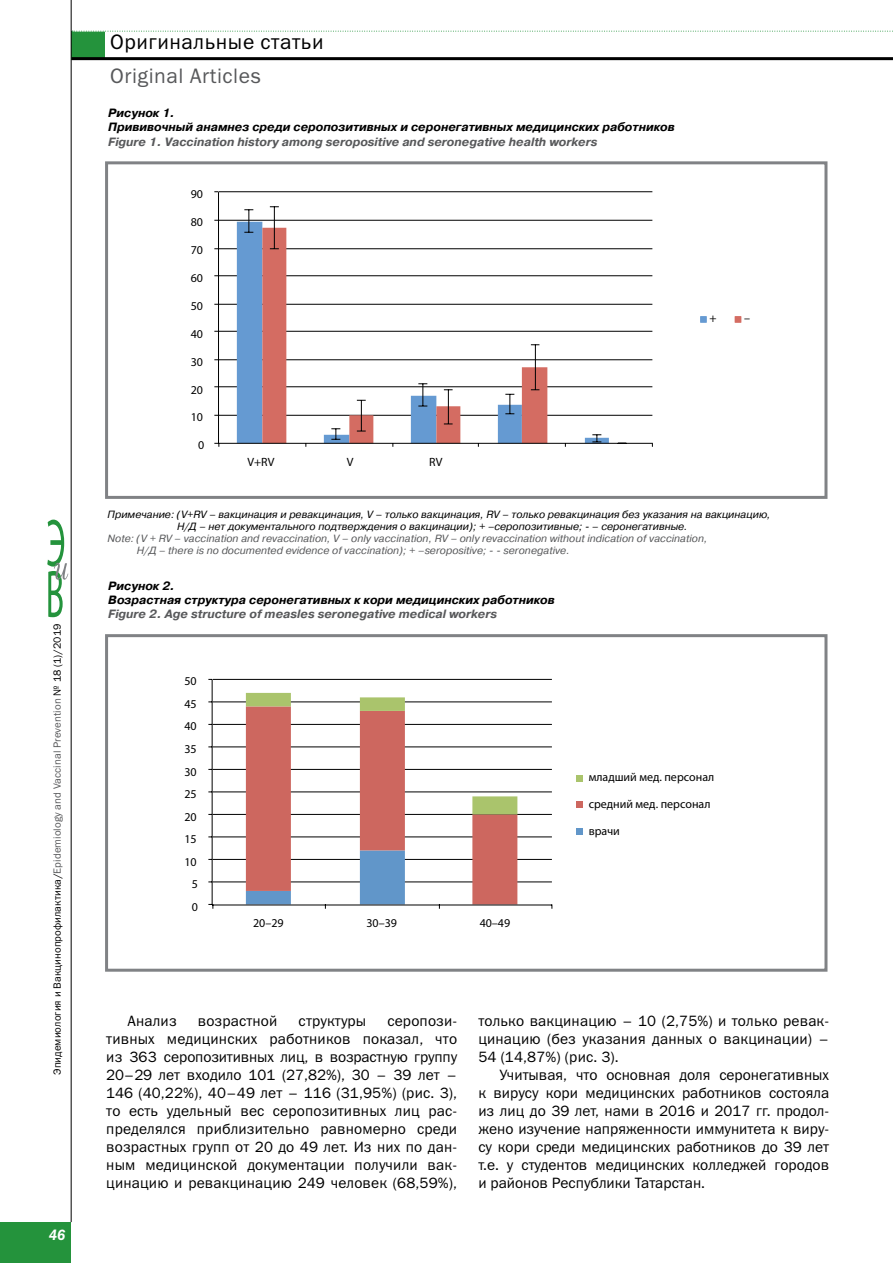
<style>
.page{position:relative;width:893px;height:1263px;background:#fff}
.page>*{position:absolute;margin:0;border:0;box-sizing:border-box;transform-origin:0 0}
.t1{font:21px "Franklin Gothic Book C";letter-spacing:.025em;color:#000}
.t2{font:21px "Franklin Gothic Book C";letter-spacing:.025em;color:#58595b}
.t3{font:15px/18px "Franklin Gothic Book C";letter-spacing:.01em;color:#000;text-align:justify}
.t4{font:italic 15px "Franklin Gothic Demi C";color:#fff;scale:.9 1}
.t5{font:italic 700 12px/14.2px "Pragmatica C";color:#000}
.t6{font:italic 700 12px "Pragmatica C";color:#58595b}
.t7{font:12px "Myriad Pro";color:#000}
.t8{font:italic 10.5px/12px "Pragmatica C";color:#000}
.t9{font:italic 10.5px/12px "Pragmatica C";color:#58595b}
.t10{font:10.5px "Franklin Gothic Book C";letter-spacing:.005em;color:#000}
.s1{color:#58595b}
</style>
<div class="page">
<div style="left:0;top:1222px;width:71px;height:41px;background:#24933c"></div>
<div style="left:71px;top:31px;width:34px;height:29px;background:#24933c"></div>
<svg style="left:72px;top:31px;width:821px;height:1px"></svg>
<hr style="left:72px;top:57px;width:821px;height:3px;background:#000">
<svg style="left:47px;top:520px;width:21px;height:97px"></svg>
<hr style="left:71px;top:0;width:1px;height:1222px;background:#000">
<div style="left:105px;top:161px;width:722px;height:338px;background:#fff;border:3px solid #808285"></div>
<div style="left:105px;top:634px;width:722px;height:338px;background:#fff;border:3px solid #808285"></div>
<hr style="left:219px;top:415px;width:433px;height:1px;background:#000">
<hr style="left:219px;top:386px;width:433px;height:1px;background:#000">
<hr style="left:219px;top:359px;width:433px;height:1px;background:#000">
<hr style="left:219px;top:331px;width:433px;height:1px;background:#000">
<hr style="left:219px;top:304px;width:433px;height:1px;background:#000">
<hr style="left:219px;top:275px;width:433px;height:1px;background:#000">
<hr style="left:219px;top:248px;width:433px;height:1px;background:#000">
<hr style="left:219px;top:220px;width:433px;height:1px;background:#000">
<hr style="left:219px;top:191px;width:433px;height:1px;background:#000">
<svg style="left:237px;top:222px;width:372px;height:221px"></svg>
<svg style="left:262px;top:228px;width:285px;height:215px"></svg>
<svg style="left:244px;top:209px;width:9px;height:24px"></svg>
<svg style="left:331px;top:428px;width:9px;height:12px"></svg>
<svg style="left:418px;top:383px;width:9px;height:24px"></svg>
<svg style="left:505px;top:394px;width:9px;height:20px"></svg>
<svg style="left:592px;top:434px;width:9px;height:8px"></svg>
<svg style="left:270px;top:206px;width:9px;height:43px"></svg>
<svg style="left:357px;top:400px;width:9px;height:32px"></svg>
<svg style="left:444px;top:389px;width:9px;height:36px"></svg>
<svg style="left:531px;top:344px;width:8px;height:46px"></svg>
<hr style="left:218px;top:192px;width:1px;height:251px;background:#000">
<hr style="left:218px;top:443px;width:435px;height:1px;background:#000">
<div style="left:700px;top:316px;width:7px;height:7px;background:#659ad2"></div>
<div style="left:735px;top:316px;width:6px;height:7px;background:#d46c62"></div>
<hr style="left:213px;top:881px;width:339px;height:1px;background:#000">
<hr style="left:213px;top:859px;width:339px;height:1px;background:#000">
<hr style="left:213px;top:836px;width:339px;height:1px;background:#000">
<hr style="left:213px;top:814px;width:339px;height:1px;background:#000">
<hr style="left:213px;top:791px;width:339px;height:1px;background:#000">
<hr style="left:213px;top:769px;width:339px;height:1px;background:#000">
<hr style="left:213px;top:746px;width:339px;height:1px;background:#000">
<hr style="left:213px;top:724px;width:339px;height:1px;background:#000">
<hr style="left:213px;top:701px;width:339px;height:1px;background:#000">
<hr style="left:213px;top:679px;width:339px;height:1px;background:#000">
<svg style="left:246px;top:814px;width:271px;height:90px"></svg>
<svg style="left:246px;top:693px;width:271px;height:121px"></svg>
<hr style="left:212px;top:679px;width:1px;height:226px;background:#000">
<hr style="left:212px;top:905px;width:340px;height:1px;background:#000">
<svg style="left:246px;top:850px;width:159px;height:59px"></svg>
<div style="left:576px;top:775px;width:7px;height:6px;background:#aac46c"></div>
<div style="left:576px;top:801px;width:7px;height:7px;background:#cd675f"></div>
<div style="left:576px;top:828px;width:7px;height:7px;background:#6196c9"></div>
<p class="t10" style="left:51px;top:1075px;width:452px;rotate:-90deg">Эпидемиология и Вакцинопрофилактика/<span class="s1">Epidemiology and Vaccinal Prevention</span> № 18 (1)/2019</p>
<p class="t4" style="left:49px;top:1226px;width:20px">46</p>
<h1 class="t1" style="left:110px;top:31px;width:215px">Оригинальные статьи</h1>
<h1 class="t2" style="left:110px;top:64px;width:152px">Original Articles</h1>
<p class="t5" style="left:108px;top:106px;width:568px">Рисунок 1.<br>Прививочный анамнез среди серопозитивных и серонегативных медицинских работников</p>
<p class="t6" style="left:108px;top:135px;width:491px">Figure 1. Vaccination history among seropositive and seronegative health workers</p>
<p class="t7" style="left:191px;top:187px;width:14px">90</p>
<p class="t7" style="left:191px;top:215px;width:14px">80</p>
<p class="t7" style="left:191px;top:243px;width:14px">70</p>
<p class="t7" style="left:191px;top:270px;width:14px">60</p>
<p class="t7" style="left:191px;top:298px;width:14px">50</p>
<p class="t7" style="left:191px;top:326px;width:14px">40</p>
<p class="t7" style="left:191px;top:354px;width:14px">30</p>
<p class="t7" style="left:191px;top:382px;width:14px">20</p>
<p class="t7" style="left:191px;top:410px;width:14px">10</p>
<p class="t7" style="left:198px;top:438px;width:8px">0</p>
<p class="t7" style="left:247px;top:454px;width:29px">V+RV</p>
<p class="t7" style="left:347px;top:454px;width:8px">V</p>
<p class="t7" style="left:429px;top:454px;width:15px">RV</p>
<p class="t7" style="left:709px;top:311px;width:9px">+</p>
<p class="t7" style="left:744px;top:311px;width:7px">–</p>
<p class="t8" style="left:177px;top:509px;width:595px;text-indent:-69px">Примечание: (V+RV – вакцинация и ревакцинация, V – только вакцинация, RV – только ревакцинация без указания на вакцинацию,<br>Н/Д – нет документального подтверждения о вакцинации); + –серопозитивные; - – серонегативные.</p>
<p class="t9" style="left:137px;top:533px;width:572px;text-indent:-29px">Note: (V + RV – vaccination and revaccination, V – only vaccination, RV – only revaccination without indication of vaccination,<br>Н/Д – there is no documented evidence of vaccination); + –seropositive; - - seronegative.</p>
<p class="t5" style="left:108px;top:579px;width:448px">Рисунок 2.<br>Возрастная структура серонегативных к кори медицинских работников</p>
<p class="t6" style="left:108px;top:607px;width:390px">Figure 2. Age structure of measles seronegative medical workers</p>
<p class="t7" style="left:184px;top:674px;width:14px">50</p>
<p class="t7" style="left:184px;top:696px;width:14px">45</p>
<p class="t7" style="left:184px;top:719px;width:14px">40</p>
<p class="t7" style="left:184px;top:742px;width:14px">35</p>
<p class="t7" style="left:184px;top:764px;width:14px">30</p>
<p class="t7" style="left:184px;top:787px;width:14px">25</p>
<p class="t7" style="left:184px;top:809px;width:14px">20</p>
<p class="t7" style="left:184px;top:832px;width:14px">15</p>
<p class="t7" style="left:184px;top:854px;width:14px">10</p>
<p class="t7" style="left:192px;top:877px;width:8px">5</p>
<p class="t7" style="left:192px;top:899px;width:8px">0</p>
<p class="t7" style="left:253px;top:916px;width:32px">20–29</p>
<p class="t7" style="left:366px;top:916px;width:32px">30–39</p>
<p class="t7" style="left:480px;top:916px;width:32px">40–49</p>
<p class="t7" style="left:589px;top:770px;width:127px">младший мед. персонал</p>
<p class="t7" style="left:589px;top:796px;width:123px">средний мед. персонал</p>
<p class="t7" style="left:589px;top:823px;width:33px">врачи</p>
<p class="t3" style="left:106px;top:1012px;width:352px;text-indent:281px">серопози&shy;тивных медицинских работников показал, что из 363 серопозитивных лиц, в возрастную группу 20–29 лет входило 101 (27,82%), 30 – 39 лет – 146 (40,22%), 40–49 лет – 116 (31,95%) (рис. 3), то есть удельный вес серопозитивных лиц рас&shy;пределялся приблизительно равномерно среди возрастных групп от 20 до 49 лет. Из них по дан&shy;ным медицинской документации получили вак&shy;цинацию и ревакцинацию 249 человек (68,59%),</p>
<p class="t3" style="left:478px;top:1012px;width:352px">только вакцинацию – 10 (2,75%) и только ревак&shy;цинацию (без указания данных о вакцинации) – 54 (14,87%) (рис. 3).</p>
<p class="t3" style="left:128px;top:1012px;width:51px">Анализ</p>
<p class="t3" style="left:198px;top:1012px;width:81px">возрастной</p>
<p class="t3" style="left:299px;top:1012px;width:69px">структуры</p>
<p class="t3" style="left:478px;top:1066px;width:352px;text-indent:21px">Учитывая, что основная доля серонегативных к вирусу кори медицинских работников состояла из лиц до 39 лет, нами в 2016 и 2017 гг. продол&shy;жено изучение напряженности иммунитета к виру&shy;су кори среди медицинских работников до 39 лет т.е. у студентов медицинских колледжей городов и районов Республики Татарстан.</p>
</div>
